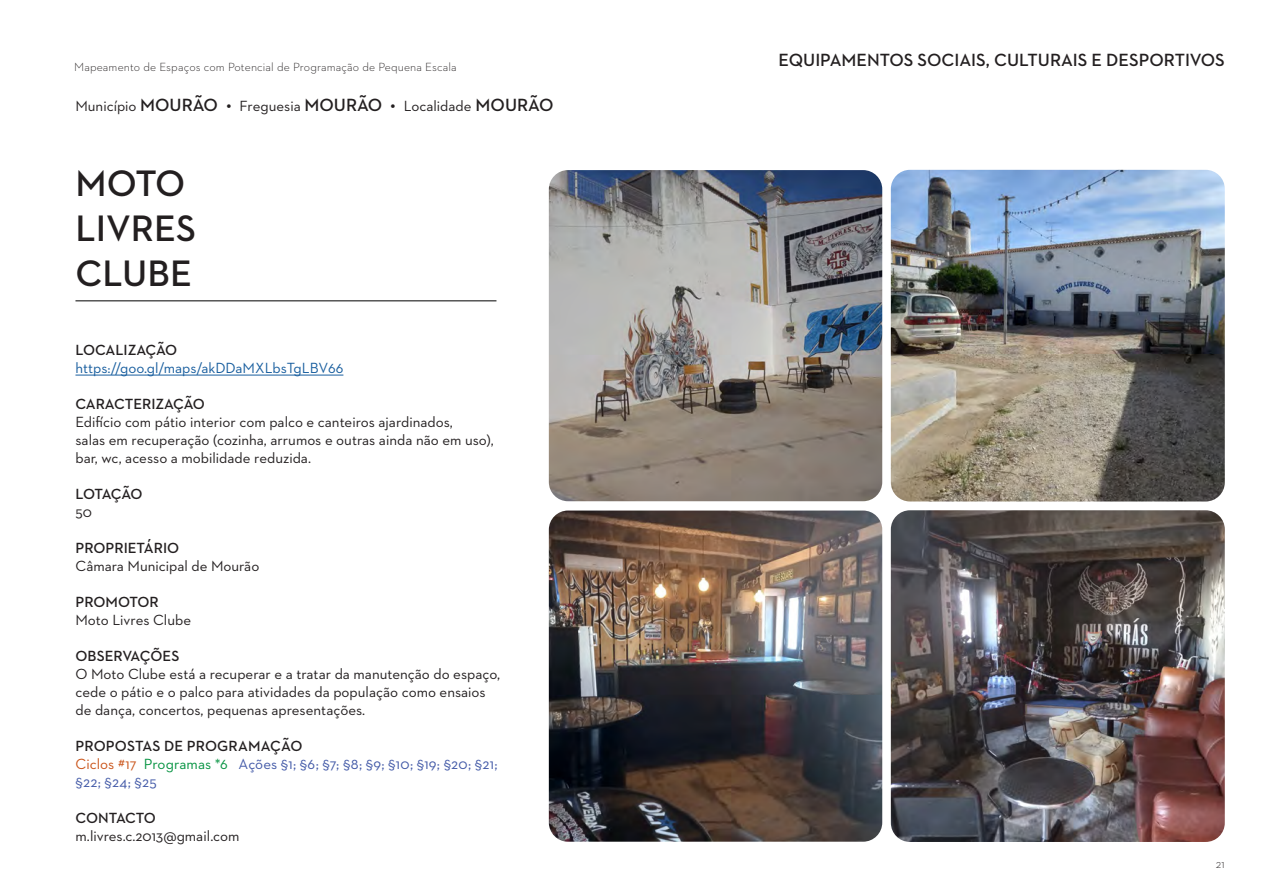
<style>
.page{position:relative;width:1263px;height:893px;background:#fff}
.page>*{position:absolute;margin:0;border:0;box-sizing:border-box;transform-origin:0 0}
.t1{font:600 37.5px/45px "Neutraface 2 Text";color:#231f20}
.t2{font:600 18px "Neutraface 2 Text";color:#231f20}
.t3{font:15px/18px "Neutraface 2 Text";color:#231f20}
.t4{font:15px/18px "Neutraface 2 Text";letter-spacing:.005em;color:#4259a7}
.t5{font:600 15px "Neutraface 2 Text";letter-spacing:-.005em;color:#231f20}
.t6{font:15px "Neutraface 2 Text";color:#175d9e}
.t7{font:600 15px "Neutraface 2 Text";letter-spacing:-.05em;color:#231f20}
.t8{font:300 12px "Neutraface 2 Text";letter-spacing:.01em;color:#231f20}
.s1{font-weight:600;font-size:18px}
.s2{font-weight:600;color:#231f20}
.s3{color:#ca5419}
.s4{color:#059341}
</style>
<div class="page">
<hr style="left:75px;top:301px;width:421px;height:1px;background:#000">
<hr style="left:75px;top:375px;width:268px;height:1px;background:#175d9e">
<img style="left:891px;top:170px;width:334px;height:331px">
<img style="left:549px;top:170px;width:333px;height:331px">
<img style="left:891px;top:510px;width:334px;height:332px">
<img style="left:549px;top:511px;width:333px;height:331px">
<p class="t8" style="left:74px;top:59px;width:384px">Mapeamento de Espaços com Potencial de Programação de Pequena Escala</p>
<p class="t2" style="left:778px;top:49px;width:448px">EQUIPAMENTOS SOCIAIS, CULTURAIS E DESPORTIVOS</p>
<p class="t3" style="left:75px;top:96px;width:480px">Município <span class="s1">MOURÃO •</span> Freguesia <span class="s1">MOURÃO •</span> Localidade <span class="s1">MOURÃO</span></p>
<h1 class="t1" style="left:75px;top:161px;width:122px">MOTO<br>LIVRES<br>CLUBE</h1>
<p class="t5" style="left:75px;top:340px;width:103px">LOCALIZAÇÃO</p>
<p class="t6" style="left:75px;top:359px;width:269px">https://goo.gl/maps/akDDaMXLbsTgLBV66</p>
<p class="t5" style="left:75px;top:394px;width:131px">CARACTERIZAÇÃO</p>
<p class="t3" style="left:75px;top:413px;width:420px">Edifício com pátio interior com palco e canteiros ajardinados,<br>salas em recuperação (cozinha, arrumos e outras ainda não em uso), bar, wc, acesso a mobilidade reduzida.</p>
<p class="t7" style="left:75px;top:484px;width:69px">LOTAÇÃO</p>
<p class="t3" style="left:75px;top:503px;width:18px">50</p>
<p class="t5" style="left:75px;top:538px;width:105px">PROPRIETÁRIO</p>
<p class="t3" style="left:75px;top:557px;width:185px">Câmara Municipal de Mourão</p>
<p class="t5" style="left:75px;top:592px;width:85px">PROMOTOR</p>
<p class="t3" style="left:75px;top:611px;width:117px">Moto Livres Clube</p>
<p class="t5" style="left:75px;top:646px;width:105px">OBSERVAÇÕES</p>
<p class="t3" style="left:75px;top:665px;width:426px">O Moto Clube está a recuperar e a tratar da manutenção do espaço, cede o pátio e o palco para atividades da população como ensaios de dança, concertos, pequenas apresentações.</p>
<p class="t4" style="left:75px;top:737px;width:424px"><span class="s2">PROPOSTAS DE PROGRAMAÇÃO<br></span><span class="s3">Ciclos #17</span> <span class="s4">Programas *6</span> Ações §1; §6; §7; §8; §9; §10; §19; §20; §21; §22; §24; §25</p>
<p class="t5" style="left:75px;top:808px;width:82px">CONTACTO</p>
<p class="t3" style="left:75px;top:827px;width:165px">m.livres.c.2013@gmail.com</p>
<p class="t8" style="left:1216px;top:857px;width:10px">21</p>
</div>
